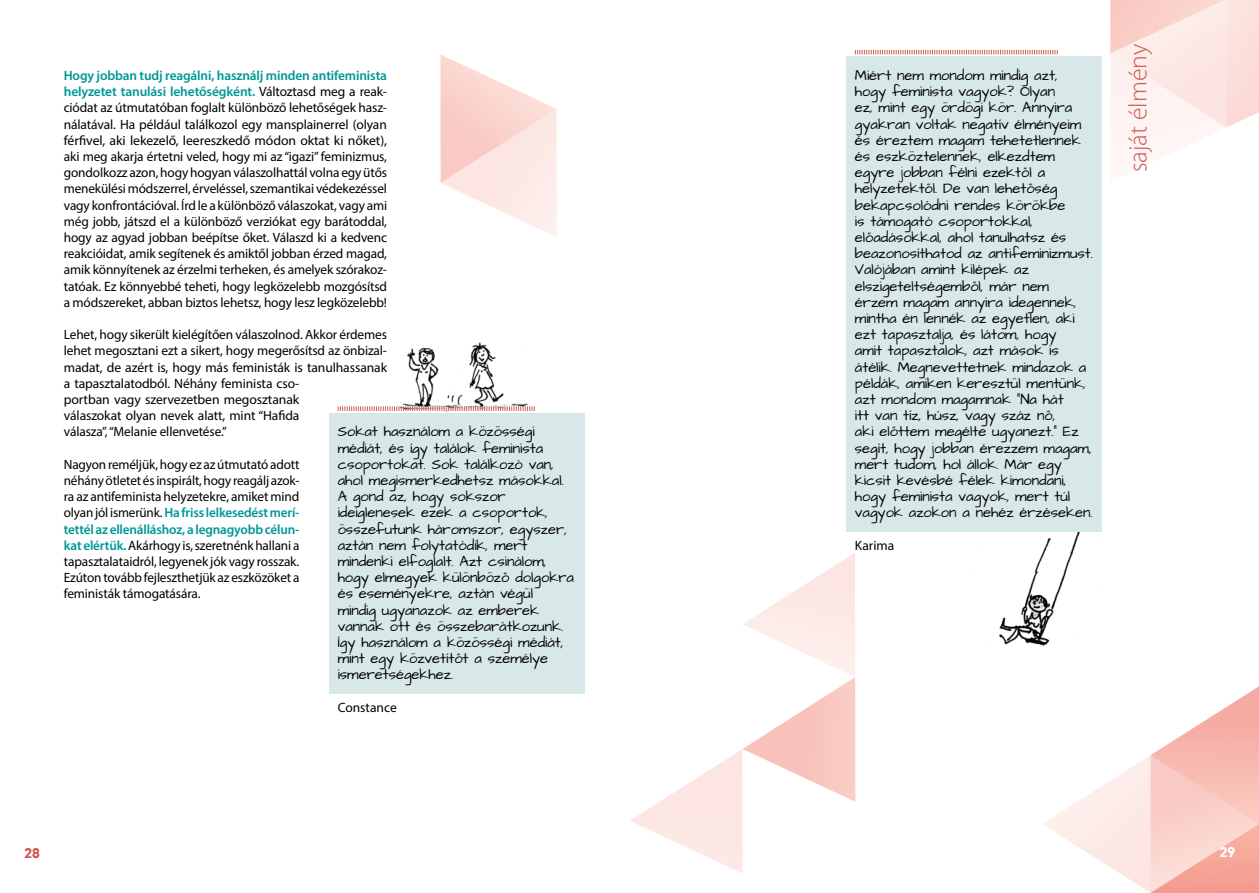
<style>
.page{position:relative;width:1259px;height:893px;background:#fff}
.page>*{position:absolute;margin:0;border:0;box-sizing:border-box;transform-origin:0 0}
.t1{font:300 25.65px "Myriad Pro";color:#ce5952}
.t2{font:15px/16.2px "Architects Daughter";color:#000}
.t3{font:13.5px/16.2px "Myriad Pro";letter-spacing:-.01em;color:#000;text-align:justify}
.t4{font:700 13.5px "Arvo";color:#ce5952}
.t5{font:700 13.5px "Arvo";color:#fff}
.s1{font-weight:600;color:#009696}
</style>
<div class="page">
<svg style="left:1043px;top:686px;width:216px;height:207px"></svg>
<svg style="left:1110px;top:0;width:149px;height:162px"></svg>
<svg style="left:630px;top:553px;width:225px;height:320px"></svg>
<svg style="left:440px;top:54px;width:117px;height:183px"></svg>
<img style="left:402px;top:347px;width:40px;height:59px">
<img style="left:999px;top:503px;width:103px;height:143px">
<img style="left:442px;top:343px;width:85px;height:69px">
<div style="left:329px;top:413px;width:255px;height:281px;background:#d8e7e7"></div>
<svg style="left:338px;top:406px;width:197px;height:5px"></svg>
<div style="left:846px;top:57px;width:255px;height:475px;background:#d8e7e7"></div>
<svg style="left:855px;top:50px;width:202px;height:4px"></svg>
<p class="t3" style="left:64px;top:67px;width:325px"><span class="s1">Hogy jobban tudj reagálni, használj minden antifeminista helyzetet tanulási lehetőségként.</span> Változtasd meg a reak&shy;ciódat az útmutatóban foglalt különböző lehetőségek hasz&shy;nálatával. Ha például találkozol egy mansplainerrel (olyan férfivel, aki lekezelő, leereszkedő módon oktat ki nőket), aki meg akarja értetni veled, hogy mi az “igazi” feminizmus, gondolkozz azon, hogy hogyan válaszolhattál volna egy ütős menekülési módszerrel, érveléssel, szemantikai védekezéssel vagy konfrontációval. Írd le a különböző válaszokat, vagy ami még jobb, játszd el a különböző verziókat egy barátoddal, hogy az agyad jobban beépítse őket. Válaszd ki a kedvenc reakcióidat, amik segítenek és amiktől jobban érzed magad, amik könnyítenek az érzelmi terheken, és amelyek szórakoz&shy;tatóak. Ez könnyebbé teheti, hogy legközelebb mozgósítsd a módszereket, abban biztos lehetsz, hogy lesz legközelebb!</p>
<p class="t3" style="left:64px;top:326px;width:325px;text-align:left">Lehet, hogy sikerült kielégítően válaszolnod. Akkor érdemes lehet megosztani ezt a sikert, hogy megerősítsd az önbizal&shy;madat, de azért is, hogy más feministák is tanulhassanak a tapasztalatodból. Néhány feminista cso-<br>portban vagy szervezetben megosztanak<br>válaszokat olyan nevek alatt, mint “Hafida<br>válasza”, “Melanie ellenvetése.”</p>
<p class="t3" style="left:64px;top:456px;width:237px">Nagyon reméljük, hogy ez az útmutató adott néhány ötletet és inspirált, hogy reagálj azok&shy;ra az antifeminista helyzetekre, amiket mind olyan jól ismerünk. <span class="s1">Ha friss lelkesedést merí&shy;tettél az ellenálláshoz, a legnagyobb célun&shy;kat elértük.</span> Akárhogy is, szeretnénk hallani a tapasztalataidról, legyenek jók vagy rosszak.<br>Ezúton tovább fejleszthetjük az eszközöket a feministák támogatására.</p>
<p class="t2" style="left:338px;top:424px;width:238px">Sokat használom a közösségi médiát, és így találok feminista csoportokat. Sok találkozó van, ahol megismerkedhetsz másokkal.<br>A gond az, hogy sokszor ideiglenesek ezek a csoportok, összefutunk háromszor, egyszer, aztán nem folytatódik, mert mindenki elfoglalt. Azt csinálom, hogy elmegyek különböző dolgokra és eseményekre, aztán végül mindig ugyanazok az emberek vannak ott és összebarátkozunk.<br>Így használom a közösségi médiát, mint egy közvetítőt a személye ismeretségekhez.</p>
<p class="t3" style="left:338px;top:699px;width:61px">Constance</p>
<p class="t2" style="left:855px;top:68px;width:239px">Miért nem mondom mindig azt,<br>hogy feminista vagyok? Olyan<br>ez, mint egy ördögi kör. Annyira gyakran voltak negatív élményeim és éreztem magam tehetetlennek és eszköztelennek, elkezdtem egyre jobban félni ezektől a helyzetektől. De van lehetőség bekapcsolódni rendes körökbe<br>is támogató csoportokkal, előadásokkal, ahol tanulhatsz és beazonosíthatod az antifeminizmust.<br>Valójában amint kilépek az elszigeteltségemből, már nem érzem magam annyira idegennek, mintha én lennék az egyetlen, aki ezt tapasztalja, és látom, hogy<br>amit tapasztalok, azt mások is átélik. Megnevettetnek mindazok a példák, amiken keresztül mentünk, azt mondom magamnak “Na hát<br>itt van tíz, húsz, vagy száz nő,<br>aki előttem megélte ugyanezt.” Ez segít, hogy jobban érezzem magam, mert tudom, hol állok. Már egy kicsit kevésbé félek kimondani, hogy feminista vagyok, mert túl vagyok azokon a nehéz érzéseken.</p>
<p class="t3" style="left:855px;top:537px;width:41px">Karima</p>
<h1 class="t1" style="left:1122px;top:172px;width:130px;rotate:-90deg">saját élmény</h1>
<p class="t4" style="left:24px;top:844px;width:17px">28</p>
<p class="t5" style="left:1219px;top:844px;width:17px">29</p>
</div>
